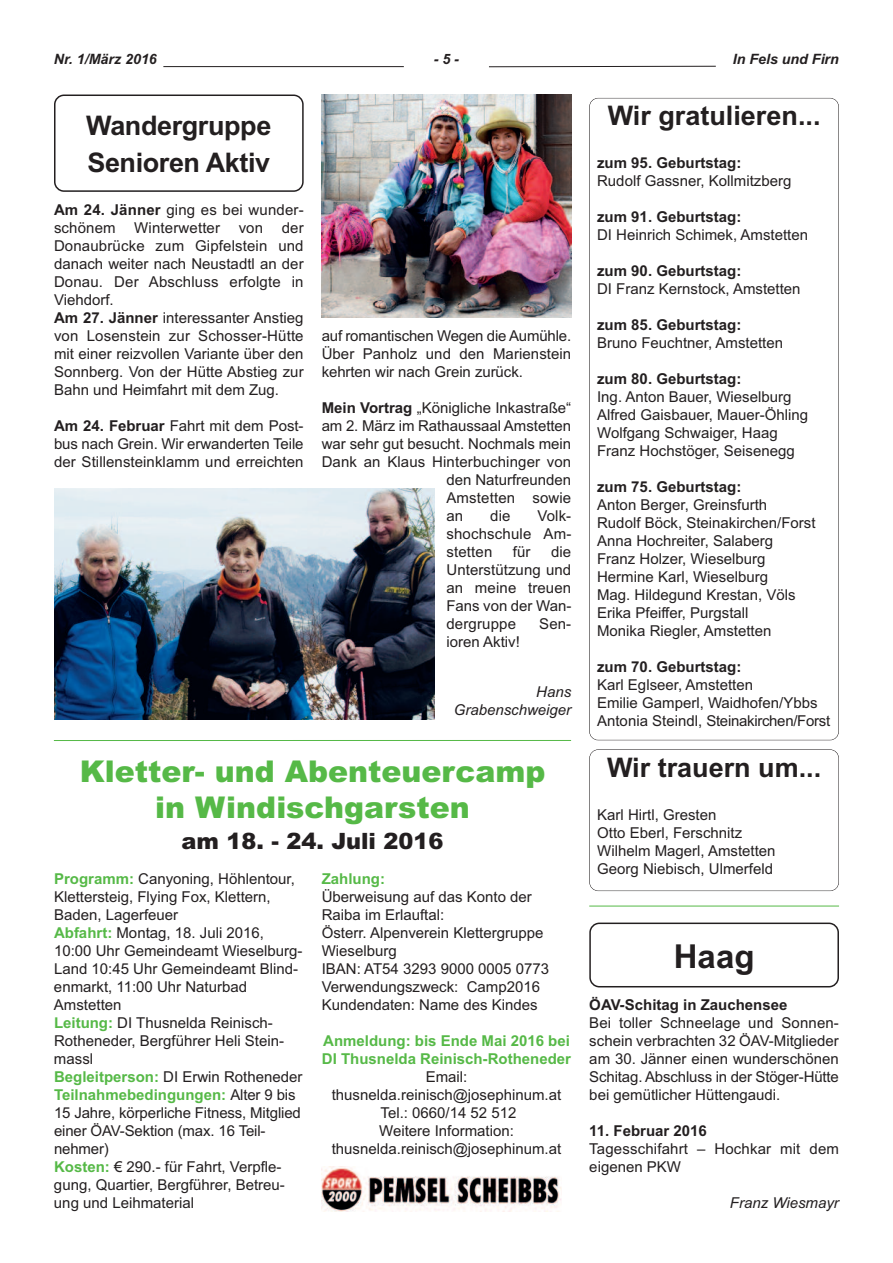
<style>
.page{position:relative;width:893px;height:1263px;background:#fff}
.page>*{position:absolute;margin:0;border:0;box-sizing:border-box;transform-origin:0 0}
.t1{font:700 33px "Arial";color:#231f20}
.t2{font:900 30px/36px "Arial";color:#56b947;text-align:center}
.t3{font:700 27px/36.9px "Arial";letter-spacing:-.015em;color:#231f20}
.t4{font:900 22.5px "Arial";color:#231f20}
.t5{font:15px/18px "Arial";color:#231f20}
.t6{font:700 15px "Arial";color:#231f20}
.t7{font:700 15px/18px "Arial";color:#56b947}
.t8{font:italic 15px/18px "Arial";color:#231f20;text-align:right}
.t9{font:italic 700 14.25px "Arial";color:#231f20}
.s1{font-weight:700}
.s2{font-weight:700;color:#56b947}
</style>
<div class="page">
<hr style="left:163px;top:66px;width:241px;height:1px;background:#231f20">
<svg style="left:489px;top:65px;width:227px;height:3px"></svg>
<div style="left:589px;top:98px;width:250px;height:642px;border:1px solid #231f20;border-radius:9px"></div>
<div style="left:589px;top:749px;width:250px;height:142px;border:1px solid #231f20;border-radius:9px"></div>
<svg style="left:589px;top:922px;width:250px;height:65px"></svg>
<hr style="left:589px;top:906px;width:250px;height:1px;background:#56b947">
<hr style="left:54px;top:740px;width:517px;height:1px;background:#56b947">
<svg style="left:54px;top:95px;width:250px;height:97px"></svg>
<img style="left:322px;top:1167px;width:239px;height:44px">
<img style="left:54px;top:488px;width:380px;height:232px">
<img style="left:322px;top:95px;width:249px;height:223px">
<p class="t9" style="left:54px;top:51px;width:104px">Nr. 1/März 2016</p>
<p class="t9" style="left:434px;top:51px;width:27px">-5-</p>
<p class="t9" style="left:733px;top:51px;width:108px">In Fels und Firn</p>
<h3 class="t3" style="left:86px;top:107px;width:187px">Wandergruppe<br>Senioren Aktiv</h3>
<p class="t5" style="left:54px;top:201px;width:251px"><span class="s1">Am 24. Jänner</span> ging es bei wunder&shy;schönem Winterwetter von der<br>Donaubrücke zum Gipfelstein und danach weiter nach Neustadtl an der<br>Donau. Der Abschluss erfolgte in<br>Viehdorf.<br><span class="s1">Am 27. Jänner</span> interessanter Anstieg von Losenstein zur Schosser-Hütte mit einer reizvollen Variante über den<br>Sonnberg. Von der Hütte Abstieg zur<br>Bahn und Heimfahrt mit dem Zug.</p>
<p class="t5" style="left:54px;top:417px;width:251px;text-align:justify"><span class="s1">Am 24. Februar</span> Fahrt mit dem Post&shy;bus nach Grein. Wir erwanderten Teile der Stillensteinklamm und erreichten</p>
<p class="t5" style="left:322px;top:326px;width:251px;text-align:justify">auf romantischen Wegen die Aumühle.<br>Über Panholz und den Marienstein kehrten wir nach Grein zurück.</p>
<p class="t5" style="left:322px;top:398px;width:251px"><span class="s1">Mein Vortrag</span> „Königliche Inkastraße“</p>
<p class="t5" style="left:322px;top:416px;width:251px">am 2. März im Rathaussaal Amstetten</p>
<p class="t5" style="left:322px;top:434px;width:251px">war sehr gut besucht. Nochmals mein</p>
<p class="t5" style="left:322px;top:452px;width:251px">Dank an Klaus Hinterbuchinger von</p>
<p class="t5" style="left:446px;top:470px;width:126px">den Naturfreunden</p>
<p class="t5" style="left:446px;top:488px;width:126px">Amstetten sowie</p>
<p class="t5" style="left:446px;top:506px;width:18px">an</p>
<p class="t5" style="left:490px;top:506px;width:22px">die</p>
<p class="t5" style="left:446px;top:506px;width:126px;text-align:justify;text-indent:91px">Volk&shy;shochschule Am&shy;stetten</p>
<p class="t5" style="left:513px;top:542px;width:19px">für</p>
<p class="t5" style="left:446px;top:542px;width:126px;text-align:justify;text-indent:105px">die Unterstützung und an meine treuen Fans von der Wan&shy;dergruppe</p>
<p class="t5" style="left:539px;top:614px;width:34px">Sen-</p>
<p class="t5" style="left:446px;top:632px;width:75px">ioren Aktiv!</p>
<p class="t8" style="left:454px;top:683px;width:119px">Hans<br>Grabenschweiger</p>
<h2 class="t2" style="left:80px;top:754px;width:467px">Kletter- und Abenteuercamp in Windischgarsten</h2>
<h3 class="t4" style="left:182px;top:828px;width:263px">am 18. - 24. Juli 2016</h3>
<p class="t5" style="left:54px;top:870px;width:250px"><span class="s2">Programm:</span> Canyoning, Höhlentour,<br>Klettersteig, Flying Fox, Klettern,<br>Baden, Lagerfeuer<br><span class="s2">Abfahrt:</span> Montag, 18. Juli 2016,<br>10:00 Uhr Gemeindeamt Wieselburg-<br>Land 10:45 Uhr Gemeindeamt Blind&shy;enmarkt, 11:00 Uhr Naturbad<br>Amstetten<br><span class="s2">Leitung:</span> DI Thusnelda Reinisch-<br>Rotheneder, Bergführer Heli Stein&shy;massl<br><span class="s2">Begleitperson:</span> DI Erwin Rotheneder<br><span class="s2">Teilnahmebedingungen:</span> Alter 9 bis<br>15 Jahre, körperliche Fitness, Mitglied einer ÖAV-Sektion (max. 16 Teil&shy;nehmer)<br><span class="s2">Kosten:</span> € 290.- für Fahrt, Verpfle&shy;gung, Quartier, Bergführer, Betreu&shy;ung und Leihmaterial</p>
<p class="t7" style="left:322px;top:870px;width:65px">Zahlung:</p>
<p class="t5" style="left:322px;top:888px;width:229px">Überweisung auf das Konto der<br>Raiba im Erlauftal:<br>Österr. Alpenverein Klettergruppe<br>Wieselburg<br>IBAN: AT54 3293 9000 0005 0773<br>Verwendungszweck: Camp2016<br>Kundendaten: Name des Kindes</p>
<p class="t7" style="left:322px;top:1032px;width:251px">Anmeldung: bis Ende Mai 2016 bei<br>DI Thusnelda Reinisch-Rotheneder</p>
<p class="t5" style="left:332px;top:1068px;width:231px;text-align:center">Email: thusnelda.reinisch@josephinum.at<br>Tel.: 0660/14 52 512<br>Weitere Information: thusnelda.reinisch@josephinum.at</p>
<h3 class="t3" style="left:608px;top:98px;width:214px">Wir gratulieren...</h3>
<p class="t6" style="left:597px;top:154px;width:146px">zum 95. Geburtstag:</p>
<p class="t5" style="left:597px;top:172px;width:196px">Rudolf Gassner, Kollmitzberg</p>
<p class="t6" style="left:597px;top:208px;width:146px">zum 91. Geburtstag:</p>
<p class="t5" style="left:597px;top:226px;width:212px">DI Heinrich Schimek, Amstetten</p>
<p class="t6" style="left:597px;top:262px;width:146px">zum 90. Geburtstag:</p>
<p class="t5" style="left:597px;top:280px;width:205px">DI Franz Kernstock, Amstetten</p>
<p class="t6" style="left:597px;top:316px;width:146px">zum 85. Geburtstag:</p>
<p class="t5" style="left:597px;top:334px;width:187px">Bruno Feuchtner, Amstetten</p>
<p class="t6" style="left:597px;top:370px;width:146px">zum 80. Geburtstag:</p>
<p class="t5" style="left:597px;top:388px;width:212px">Ing. Anton Bauer, Wieselburg<br>Alfred Gaisbauer, Mauer-Öhling<br>Wolfgang Schwaiger, Haag<br>Franz Hochstöger, Seisenegg</p>
<p class="t6" style="left:597px;top:478px;width:146px">zum 75. Geburtstag:</p>
<p class="t5" style="left:597px;top:496px;width:220px">Anton Berger, Greinsfurth<br>Rudolf Böck, Steinakirchen/Forst<br>Anna Hochreiter, Salaberg<br>Franz Holzer, Wieselburg<br>Hermine Karl, Wieselburg<br>Mag. Hildegund Krestan, Völs<br>Erika Pfeiffer, Purgstall<br>Monika Riegler, Amstetten</p>
<p class="t6" style="left:597px;top:658px;width:146px">zum 70. Geburtstag:</p>
<p class="t5" style="left:597px;top:676px;width:235px">Karl Eglseer, Amstetten<br>Emilie Gamperl, Waidhofen/Ybbs<br>Antonia Steindl, Steinakirchen/Forst</p>
<h3 class="t3" style="left:607px;top:749px;width:216px">Wir trauern um...</h3>
<p class="t5" style="left:597px;top:805px;width:180px">Karl Hirtl, Gresten<br>Otto Eberl, Ferschnitz<br>Wilhelm Magerl, Amstetten<br>Georg Niebisch, Ulmerfeld</p>
<h1 class="t1" style="left:674px;top:937px;width:82px">Haag</h1>
<p class="t6" style="left:589px;top:996px;width:200px">ÖAV-Schitag in Zauchensee</p>
<p class="t5" style="left:589px;top:1014px;width:251px;text-align:justify">Bei toller Schneelage und Sonnen&shy;schein verbrachten 32 ÖAV-Mitglieder am 30. Jänner einen wunderschönen Schitag. Abschluss in der Stöger-Hütte bei gemütlicher Hüttengaudi.</p>
<p class="t6" style="left:589px;top:1122px;width:119px">11. Februar 2016</p>
<p class="t5" style="left:589px;top:1140px;width:251px">Tagesschifahrt – Hochkar mit dem eigenen PKW</p>
<p class="t8" style="left:730px;top:1194px;width:111px">Franz Wiesmayr</p>
</div>
